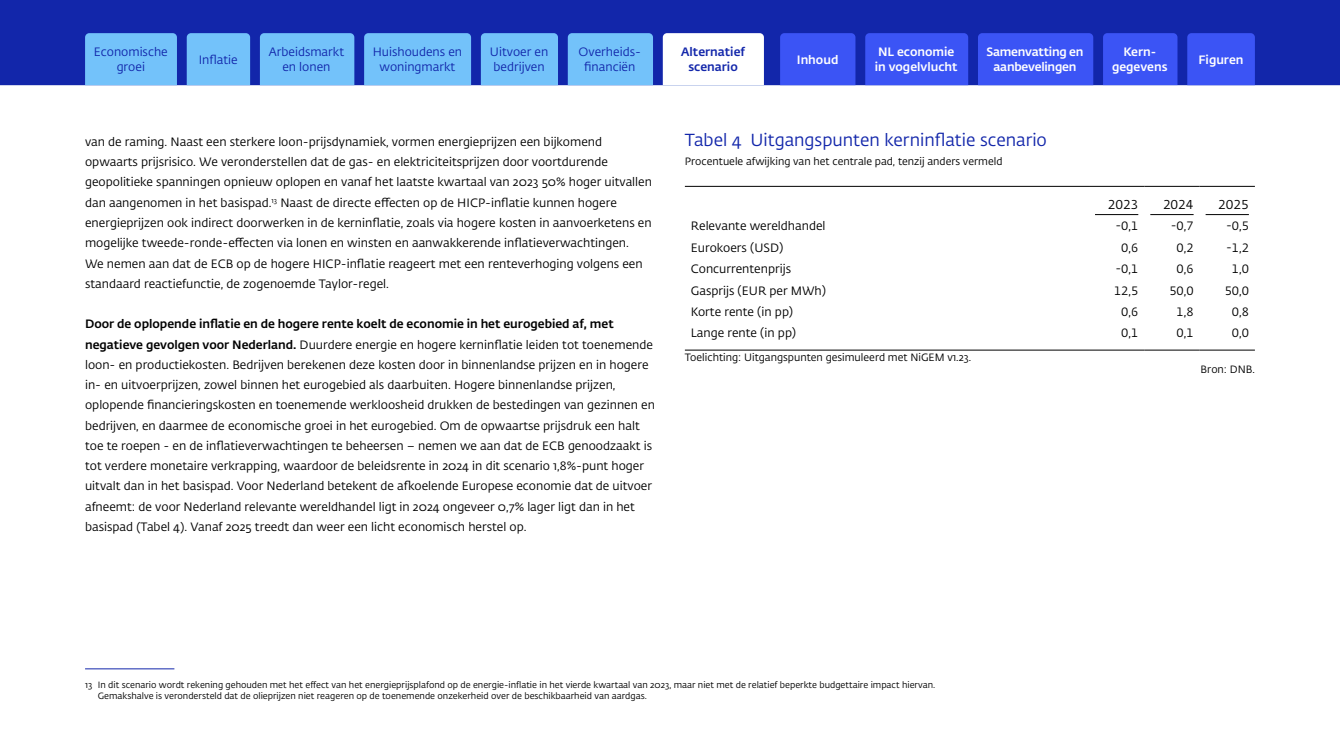
<style>
.page{position:relative;width:1340px;height:754px;background:#fff}
.page>*{position:absolute;margin:0;border:0;box-sizing:border-box;transform-origin:0 0}
.P_Figuurbijschrift{font:17.25px "DNB Fedra";color:#1226aa}
.Tabel_Kop_LINKS{font:12.75px "DNB Fedra";color:#000}
.P_Broodtekst{font:12px/20.2px "DNB Fedra";color:#000}
.Tabel_Brood_TEKST{font:12px "DNB Fedra";color:#000}
.t1{font:12px/15px "DNB Fedra";color:#1226aa;text-align:center}
.t2{font:500 12px/15px "DNB Fedra";color:#fff}
.t3{font:500 12px/15px "DNB Fedra";letter-spacing:-.02em;color:#fff;text-align:center}
.t4{font:500 12px/15px "DNB Fedra";color:#1226aa;text-align:center}
.Tabel_Ondertitel{font:10.5px "DNB Fedra";color:#000}
.Tabel_Toelichting{font:10.5px "DNB Fedra";color:#000}
.Tabel_bron{font:10.5px "DNB Fedra";color:#000}
.Voetnoot{font:9px/10.8px "DNB Fedra";color:#000}
.s1{font-weight:500}
</style>
<div class="page">
<div style="left:0;top:0;width:1339px;height:85px;background:#1226aa"></div>
<div style="left:978px;top:33px;width:115px;height:52px;background:#3b54f5"></div>
<div style="left:865px;top:33px;width:103px;height:52px;background:#3b54f5"></div>
<div style="left:780px;top:33px;width:75px;height:52px;background:#3b54f5"></div>
<div style="left:1103px;top:33px;width:74px;height:52px;background:#3b54f5"></div>
<div style="left:1187px;top:33px;width:67px;height:52px;background:#3b54f5"></div>
<div style="left:187px;top:33px;width:63px;height:52px;background:#73c2fa"></div>
<div style="left:481px;top:33px;width:77px;height:52px;background:#73c2fa"></div>
<div style="left:568px;top:33px;width:85px;height:52px;background:#73c2fa"></div>
<svg style="left:662px;top:33px;width:102px;height:52px"></svg>
<div style="left:260px;top:33px;width:94px;height:52px;background:#73c2fa"></div>
<div style="left:364px;top:33px;width:107px;height:52px;background:#73c2fa"></div>
<div style="left:85px;top:33px;width:92px;height:52px;background:#73c2fa"></div>
<hr style="left:85px;top:668px;width:89px;height:1px;background:#1226aa">
<hr style="left:685px;top:186px;width:404px;height:1px;background:#000">
<hr style="left:1089px;top:186px;width:55px;height:1px;background:#000">
<hr style="left:1144px;top:186px;width:55px;height:1px;background:#000">
<hr style="left:1199px;top:186px;width:55px;height:1px;background:#000">
<hr style="left:685px;top:350px;width:404px;height:1px;background:#000">
<hr style="left:1089px;top:350px;width:55px;height:1px;background:#000">
<hr style="left:1144px;top:350px;width:55px;height:1px;background:#000">
<hr style="left:1199px;top:350px;width:55px;height:1px;background:#000">
<hr style="left:1095px;top:214px;width:43px;height:1px;background:#000">
<hr style="left:1150px;top:214px;width:43px;height:1px;background:#000">
<hr style="left:1205px;top:214px;width:43px;height:1px;background:#000">
<p class="t1" style="left:94px;top:45px;width:75px">Economische groei</p>
<p class="t1" style="left:683px;top:45px;width:17px">Alt</p>
<p class="t1" style="left:732px;top:45px;width:12px">ef</p>
<p class="t3" style="left:986px;top:45px;width:98px">Samenvatting en aanbevelingen</p>
<p class="t2" style="left:874px;top:45px;width:84px">NL economie in vogelvlucht</p>
<p class="t1" style="left:490px;top:45px;width:60px;text-align:left">Uitvoer en bedrijven</p>
<p class="t1" style="left:578px;top:45px;width:64px">Overheids&shy;financiën</p>
<p class="t4" style="left:681px;top:45px;width:65px">Alternatief scenario</p>
<p class="t1" style="left:269px;top:45px;width:77px">Arbeidsmarkt en lonen</p>
<p class="t1" style="left:373px;top:45px;width:91px">Huishoudens en woningmarkt</p>
<p class="t2" style="left:796px;top:52px;width:43px">Inhoud</p>
<p class="t2" style="left:1112px;top:45px;width:57px;text-align:center">Kern&shy;gegevens</p>
<p class="t1" style="left:199px;top:52px;width:41px">Inflatie</p>
<p class="t2" style="left:1198px;top:52px;width:47px">Figuren</p>
<p class="P_Broodtekst" style="left:85px;top:132px;width:568px">van de raming. Naast een sterkere loon- prijsdynamiek, vormen energieprijzen een bijkomend opwaarts prijsrisico. We veronderstellen dat de gas- en elektriciteitsprijzen door voortdurende geopolitieke spanningen opnieuw oplopen en vanaf het laatste kwartaal van 2023 50% hoger uitvallen dan aangenomen in het basispad.<sup>13</sup> Naast de directe effecten op de HICP- inflatie kunnen hogere energieprijzen ook indirect doorwerken in de kerninflatie, zoals via hogere kosten in aanvoerketens en mogelijke tweede- ronde- effecten via lonen en winsten en aanwakkerende inflatieverwachtingen.<br>We nemen aan dat de ECB op de hogere HICP- inflatie reageert met een renteverhoging volgens een standaard reactiefunctie, de zogenoemde Taylor- regel.</p>
<p class="P_Broodtekst" style="left:85px;top:314px;width:571px"><span class="s1">Door de oplopende inflatie en de hogere rente koelt de economie in het eurogebied af, met negatieve gevolgen voor Nederland.</span> Duurdere energie en hogere kerninflatie leiden tot toenemende loon- en productiekosten. Bedrijven berekenen deze kosten door in binnenlandse prijzen en in hogere in- en uitvoerprijzen, zowel binnen het eurogebied als daarbuiten. Hogere binnenlandse prijzen, oplopende financieringskosten en toenemende werkloosheid drukken de bestedingen van gezinnen en bedrijven, en daarmee de economische groei in het eurogebied. Om de opwaartse prijsdruk een halt toe te roepen - en de inflatieverwachtingen te beheersen – nemen we aan dat de ECB genoodzaakt is tot verdere monetaire verkrapping, waardoor de beleidsrente in 2024 in dit scenario 1,8%- punt hoger uitvalt dan in het basispad. Voor Nederland betekent de afkoelende Europese economie dat de uitvoer afneemt: de voor Nederland relevante wereldhandel ligt in 2024 ongeveer 0,7% lager ligt dan in het basispad (Tabel 4). Vanaf 2025 treedt dan weer een licht economisch herstel op.</p>
<p class="P_Figuurbijschrift" style="left:685px;top:129px;width:363px">Tabel 4 Uitgangspunten kerninflatie scenario</p>
<p class="Tabel_Ondertitel" style="left:685px;top:155px;width:319px">Procentuele afwijking van het centrale pad, tenzij anders vermeld</p>
<p class="Tabel_Kop_LINKS" style="left:1107px;top:197px;width:32px">2023</p>
<p class="Tabel_Kop_LINKS" style="left:1162px;top:197px;width:32px">2024</p>
<p class="Tabel_Kop_LINKS" style="left:1218px;top:197px;width:32px">2025</p>
<p class="Tabel_Brood_TEKST" style="left:691px;top:219px;width:136px">Relevante wereldhandel</p>
<p class="Tabel_Brood_TEKST" style="left:1115px;top:219px;width:24px">-0,1</p>
<p class="Tabel_Brood_TEKST" style="left:1170px;top:219px;width:24px">-0,7</p>
<p class="Tabel_Brood_TEKST" style="left:1225px;top:219px;width:24px">-0,5</p>
<p class="Tabel_Brood_TEKST" style="left:691px;top:240px;width:94px">Eurokoers (USD)</p>
<p class="Tabel_Brood_TEKST" style="left:1121px;top:240px;width:19px">0,6</p>
<p class="Tabel_Brood_TEKST" style="left:1176px;top:240px;width:19px">0,2</p>
<p class="Tabel_Brood_TEKST" style="left:1225px;top:240px;width:24px">-1,2</p>
<p class="Tabel_Brood_TEKST" style="left:691px;top:262px;width:102px">Concurrentenprijs</p>
<p class="Tabel_Brood_TEKST" style="left:1115px;top:262px;width:24px">-0,1</p>
<p class="Tabel_Brood_TEKST" style="left:1176px;top:262px;width:19px">0,6</p>
<p class="Tabel_Brood_TEKST" style="left:1231px;top:262px;width:19px">1,0</p>
<p class="Tabel_Brood_TEKST" style="left:691px;top:283px;width:137px">Gasprijs (EUR per MWh)</p>
<p class="Tabel_Brood_TEKST" style="left:1114px;top:283px;width:26px">12,5</p>
<p class="Tabel_Brood_TEKST" style="left:1169px;top:283px;width:26px">50,0</p>
<p class="Tabel_Brood_TEKST" style="left:1224px;top:283px;width:26px">50,0</p>
<p class="Tabel_Brood_TEKST" style="left:691px;top:304px;width:104px">Korte rente (in pp)</p>
<p class="Tabel_Brood_TEKST" style="left:1121px;top:304px;width:19px">0,6</p>
<p class="Tabel_Brood_TEKST" style="left:1176px;top:304px;width:19px">1,8</p>
<p class="Tabel_Brood_TEKST" style="left:1231px;top:304px;width:19px">0,8</p>
<p class="Tabel_Brood_TEKST" style="left:691px;top:326px;width:107px">Lange rente (in pp)</p>
<p class="Tabel_Brood_TEKST" style="left:1121px;top:326px;width:19px">0,1</p>
<p class="Tabel_Brood_TEKST" style="left:1176px;top:326px;width:19px">0,1</p>
<p class="Tabel_Brood_TEKST" style="left:1231px;top:326px;width:19px">0,0</p>
<p class="Tabel_Toelichting" style="left:685px;top:351px;width:288px">Toelichting: Uitgangspunten gesimuleerd met NiGEM v1.23.</p>
<p class="Tabel_bron" style="left:1200px;top:363px;width:56px">Bron: DNB.</p>
<p class="Voetnoot" style="left:98px;top:679px;width:838px;text-indent:-13px">13 In dit scenario wordt rekening gehouden met het effect van het energieprijsplafond op de energie- inflatie in het vierde kwartaal van 2023, maar niet met de relatief beperkte budgettaire impact hiervan.<br>Gemakshalve is verondersteld dat de olieprijzen niet reageren op de toenemende onzekerheid over de beschikbaarheid van aardgas.</p>
</div>
